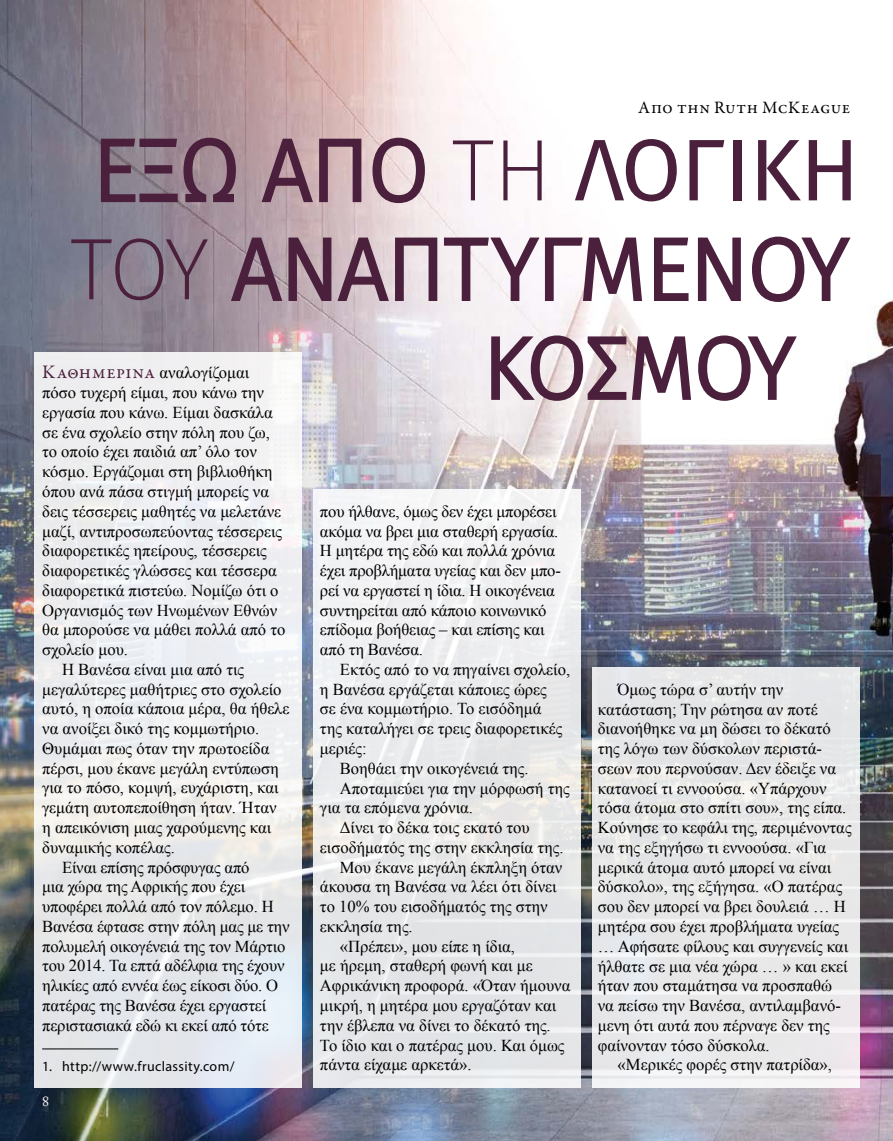
<style>
.page{position:relative;width:893px;height:1141px;background:#fff}
.page>*{position:absolute;margin:0;border:0;box-sizing:border-box;transform-origin:0 0}
.t1{font:300 87.5px/98.9px "Fira Sans";letter-spacing:-.01em;color:#4b203c}
.t2{font:17.5px "Garamond Premr Pro";letter-spacing:.03em;color:#000}
.t3{font:16.62px/19.8px "Times New Roman";color:#000}
.t4{font:14px "Myriad Pro";letter-spacing:.03em;color:#000}
.t5{font:14px "Adobe Caslon Pro";color:#fff}
.s1{font-weight:200}
.s2{font-weight:400}
.s3{font-family:"Garamond Premr Pro";font-size:19.25px;color:#4b203c}
</style>
<div class="page">
<img style="left:0;top:0;width:893px;height:1141px">
<div style="left:34px;top:352px;width:267px;height:736px;background:#ecedf0"></div>
<div style="left:592px;top:667px;width:268px;height:421px;background:linear-gradient(to right,#e8e9ea,#ebeaea)"></div>
<svg style="left:313px;top:489px;width:268px;height:599px;fill:#eaebec"></svg>
<hr style="left:42px;top:1048px;width:76px;height:1px;background:#000">
<svg style="left:99px;top:136px;width:139px;height:68px;background:#806877"></svg>
<svg style="left:259px;top:133px;width:104px;height:71px;background:#a68690"></svg>
<svg style="left:371px;top:136px;width:56px;height:69px;background:#bea6ae"></svg>
<svg style="left:228px;top:225px;width:416px;height:85px"></svg>
<svg style="left:652px;top:236px;width:38px;height:67px"></svg>
<svg style="left:696px;top:229px;width:47px;height:81px"></svg>
<svg style="left:750px;top:235px;width:103px;height:69px"></svg>
<svg style="left:489px;top:324px;width:311px;height:79px"></svg>
<p class="t2" style="left:638px;top:97px;width:214px">Απο την Ruth McKeague</p>
<h1 class="t1" style="left:93px;top:120px;width:768px">ΕΞΩ ΑΠΟ <span class="s1">ΤΗ</span> <span class="s2">ΛΟΓΙΚΗ</span></h1>
<h1 class="t1" style="left:483px;top:219px;width:367px;text-indent:-413px"><span class="s1">ΤΟΥ</span> ΑΝΑΠΤΥΓΜΕΝΟΥ<br>ΚΟΣΜΟΥ</h1>
<p class="t3" style="left:42px;top:363px;width:209px"><span class="s3">Καθημερινά</span> αναλογίζομαι</p>
<p class="t3" style="left:42px;top:382px;width:223px">πόσο τυχερή είμαι, που κάνω την</p>
<p class="t3" style="left:42px;top:402px;width:232px">εργασία που κάνω. Είμαι δασκάλα</p>
<p class="t3" style="left:42px;top:422px;width:229px">σε ένα σχολείο στην πόλη που ζω,</p>
<p class="t3" style="left:42px;top:442px;width:216px">το οποίο έχει παιδιά απ’ όλο τον</p>
<p class="t3" style="left:42px;top:461px;width:232px">κόσμο. Εργάζομαι στη βιβλιοθήκη</p>
<p class="t3" style="left:42px;top:481px;width:228px">όπου ανά πάσα στιγμή μπορείς να</p>
<p class="t3" style="left:42px;top:501px;width:240px">δεις τέσσερεις μαθητές να μελετάνε</p>
<p class="t3" style="left:42px;top:521px;width:242px">μαζί, αντιπροσωπεύοντας τέσσερεις</p>
<p class="t3" style="left:42px;top:541px;width:226px">διαφορετικές ηπείρους, τέσσερεις</p>
<p class="t3" style="left:42px;top:560px;width:236px">διαφορετικές γλώσσες και τέσσερα</p>
<p class="t3" style="left:42px;top:580px;width:238px">διαφορετικά πιστεύω. Νομίζω ότι ο</p>
<p class="t3" style="left:42px;top:600px;width:237px">Οργανισμός των Ηνωμένων Εθνών</p>
<p class="t3" style="left:42px;top:620px;width:245px">θα μπορούσε να μάθει πολλά από το</p>
<p class="t3" style="left:42px;top:639px;width:87px">σχολείο μου.</p>
<p class="t3" style="left:62px;top:659px;width:184px">Η Βανέσα είναι μια από τις</p>
<p class="t3" style="left:42px;top:679px;width:241px">μεγαλύτερες μαθήτριες στο σχολείο</p>
<p class="t3" style="left:42px;top:699px;width:249px">αυτό, η οποία κάποια μέρα, θα ήθελε</p>
<p class="t3" style="left:42px;top:718px;width:219px">να ανοίξει δικό της κομμωτήριο.</p>
<p class="t3" style="left:42px;top:738px;width:229px">Θυμάμαι πως όταν την πρωτοείδα</p>
<p class="t3" style="left:42px;top:758px;width:238px">πέρσι, μου έκανε μεγάλη εντύπωση</p>
<p class="t3" style="left:42px;top:778px;width:238px">για το πόσο, κομψή, ευχάριστη, και</p>
<p class="t3" style="left:42px;top:798px;width:236px">γεμάτη αυτοπεποίθηση ήταν. Ήταν</p>
<p class="t3" style="left:42px;top:817px;width:231px">η απεικόνιση μιας χαρούμενης και</p>
<p class="t3" style="left:42px;top:837px;width:134px">δυναμικής κοπέλας.</p>
<p class="t3" style="left:62px;top:857px;width:189px">Είναι επίσης πρόσφυγας από</p>
<p class="t3" style="left:42px;top:877px;width:205px">μια χώρα της Αφρικής που έχει</p>
<p class="t3" style="left:42px;top:896px;width:233px">υποφέρει πολλά από τον πόλεμο. Η</p>
<p class="t3" style="left:42px;top:916px;width:249px">Βανέσα έφτασε στην πόλη μας με την</p>
<p class="t3" style="left:42px;top:936px;width:245px">πολυμελή οικογένειά της τον Μάρτιο</p>
<p class="t3" style="left:42px;top:956px;width:244px">του 2014. Τα επτά αδέλφια της έχουν</p>
<p class="t3" style="left:42px;top:975px;width:238px">ηλικίες από εννέα έως είκοσι δύο. Ο</p>
<p class="t3" style="left:42px;top:995px;width:226px">πατέρας της Βανέσα έχει εργαστεί</p>
<p class="t3" style="left:42px;top:1015px;width:228px">περιστασιακά εδώ κι εκεί από τότε</p>
<p class="t3" style="left:320px;top:501px;width:242px">που ήλθανε, όμως δεν έχει μπορέσει ακόμα να βρει μια σταθερή εργασία.<br>Η μητέρα της εδώ και πολλά χρόνια έχει προβλήματα υγείας και δεν μπο&shy;ρεί να εργαστεί η ίδια. Η οικογένεια συντηρείται από κάποιο κοινωνικό επίδομα βοήθειας – και επίσης και από τη Βανέσα.</p>
<p class="t3" style="left:340px;top:659px;width:232px">Εκτός από το να πηγαίνει σχολείο,</p>
<p class="t3" style="left:320px;top:679px;width:228px">η Βανέσα εργάζεται κάποιες ώρες</p>
<p class="t3" style="left:320px;top:699px;width:223px">σε ένα κομμωτήριο. Το εισόδημά</p>
<p class="t3" style="left:320px;top:718px;width:244px">της καταλήγει σε τρεις διαφορετικές</p>
<p class="t3" style="left:320px;top:738px;width:48px">μεριές:</p>
<p class="t3" style="left:340px;top:758px;width:190px">Βοηθάει την οικογένειά της.</p>
<p class="t3" style="left:340px;top:778px;width:231px">Αποταμιεύει για την μόρφωσή της</p>
<p class="t3" style="left:320px;top:798px;width:155px">για τα επόμενα χρόνια.</p>
<p class="t3" style="left:340px;top:817px;width:191px">Δίνει το δέκα τοις εκατό του</p>
<p class="t3" style="left:320px;top:837px;width:245px">εισοδήματός της στην εκκλησία της.</p>
<p class="t3" style="left:340px;top:857px;width:224px">Μου έκανε μεγάλη έκπληξη όταν</p>
<p class="t3" style="left:320px;top:877px;width:238px">άκουσα τη Βανέσα να λέει ότι δίνει</p>
<p class="t3" style="left:320px;top:896px;width:229px">το 10% του εισοδήματός της στην</p>
<p class="t3" style="left:320px;top:916px;width:94px">εκκλησία της.</p>
<p class="t3" style="left:340px;top:936px;width:177px">«Πρέπει», μου είπε η ίδια,</p>
<p class="t3" style="left:320px;top:956px;width:214px">με ήρεμη, σταθερή φωνή και με</p>
<p class="t3" style="left:320px;top:975px;width:252px">Αφρικάνικη προφορά. «Όταν ήμουνα</p>
<p class="t3" style="left:320px;top:995px;width:238px">μικρή, η μητέρα μου εργαζόταν και</p>
<p class="t3" style="left:320px;top:1015px;width:232px">την έβλεπα να δίνει το δέκατό της.</p>
<p class="t3" style="left:320px;top:1035px;width:246px">Το ίδιο και ο πατέρας μου. Και όμως</p>
<p class="t3" style="left:320px;top:1055px;width:153px">πάντα είχαμε αρκετά».</p>
<p class="t3" style="left:598px;top:679px;width:255px;text-indent:20px">Όμως τώρα σ’ αυτήν την κατάσταση; Την ρώτησα αν ποτέ διανοήθηκε να μη δώσει το δέκατό της λόγω των δύσκολων περιστά&shy;σεων που περνούσαν. Δεν έδειξε να κατανοεί τι εννοούσα. «Υπάρχουν τόσα άτομα στο σπίτι σου», της είπα.<br>Κούνησε το κεφάλι της, περιμένοντας να της εξηγήσω τι εννοούσα. «Για μερικά άτομα αυτό μπορεί να είναι δύσκολο», της εξήγησα. «Ο πατέρας σου δεν μπορεί να βρει δουλειά … Η μητέρα σου έχει προβλήματα υγείας … Αφήσατε φίλους και συγγενείς και ήλθατε σε μια νέα χώρα … » και εκεί ήταν που σταμάτησα να προσπαθώ να πείσω την Βανέσα, αντιλαμβανό&shy;μενη ότι αυτά που πέρναγε δεν της φαίνονταν τόσο δύσκολα.</p>
<p class="t3" style="left:618px;top:1055px;width:216px">«Μερικές φορές στην πατρίδα»,</p>
<p class="t4" style="left:42px;top:1057px;width:194px">1. http://www.fruclassity.com/</p>
<p class="t5" style="left:42px;top:1093px;width:8px">8</p>
</div>
